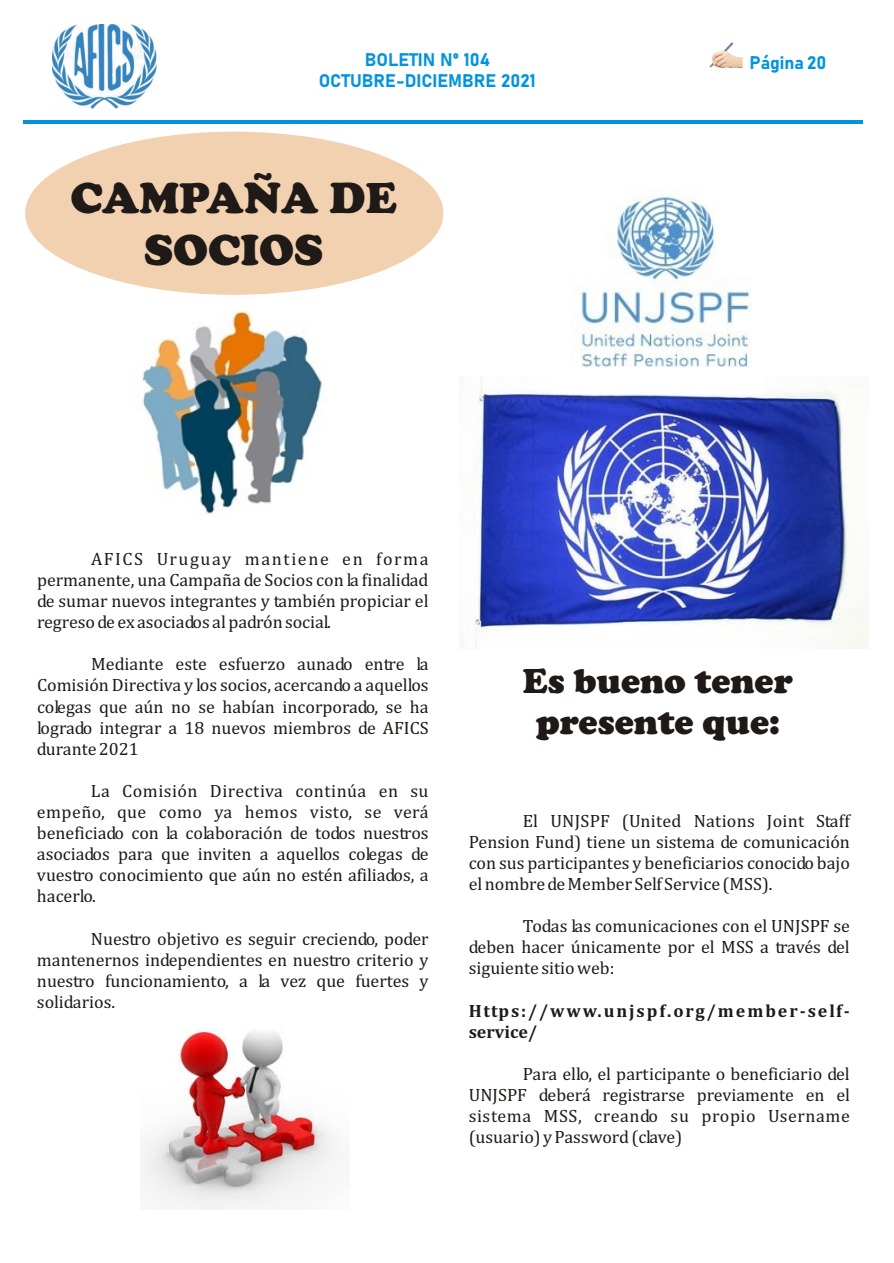
<style>
.page{position:relative;width:894px;height:1263px;background:#fff}
.page>*{position:absolute;margin:0;border:0;box-sizing:border-box;transform-origin:0 0}
.t1{font:900 45px/51.6px "Cooper";color:#1f1a17;text-align:center}
.t2{font:900 36px/41.2px "Cooper";color:#1f1a17;text-align:center}
.t3{font:18px/21.1px "Cambria";color:#1f1a17;text-align:justify}
.t4{font:700 18px/21.1px "Cambria";letter-spacing:.105em;color:#1f1a17}
.t5{font:700 18px "Bahnschrift";color:#0094de}
</style>
<div class="page">
<div style="left:25px;top:132px;width:418px;height:163px;background:#f2d1b0;border-radius:50%"></div>
<img style="left:473px;top:376px;width:395px;height:273px">
<hr style="left:23px;top:120px;width:840px;height:4px;background:#0094de">
<img style="left:709px;top:42px;width:33px;height:25px">
<img style="left:53px;top:24px;width:103px;height:85px">
<img style="left:141px;top:310px;width:181px;height:204px">
<img style="left:553px;top:189px;width:212px;height:205px">
<img style="left:141px;top:1030px;width:193px;height:179px">
<p class="t5" style="left:365px;top:51px;width:127px">BOLETIN Nº 104</p>
<p class="t5" style="left:749px;top:55px;width:78px">Página 20</p>
<p class="t5" style="left:319px;top:73px;width:219px">OCTUBRE-DICIEMBRE 2021</p>
<h1 class="t1" style="left:70px;top:176px;width:328px">CAMPAÑA DE<br>SOCIOS</h1>
<p class="t3" style="left:37px;top:549px;width:393px;text-indent:54px">AFICS Uruguay mantiene en forma permanente, una Campaña de Socios con la finalidad de sumar nuevos integrantes y también propiciar el regreso de ex asociados al padrón social.</p>
<p class="t3" style="left:37px;top:655px;width:393px;text-indent:54px">Mediante este esfuerzo aunado entre la Comisión Directiva y los socios, acercando a aquellos colegas que aún no se habían incorporado, se ha logrado integrar a 18 nuevos miembros de AFICS durante 2021</p>
<p class="t3" style="left:37px;top:781px;width:393px;text-indent:54px">La Comisión Directiva continúa en su empeño, que como ya hemos visto, se verá beneficiado con la colaboración de todos nuestros asociados para que inviten a aquellos colegas de vuestro conocimiento que aún no estén afiliados, a hacerlo.</p>
<p class="t3" style="left:37px;top:929px;width:393px;text-indent:54px">Nuestro objetivo es seguir creciendo, poder mantenernos independientes en nuestro criterio y nuestro funcionamiento, a la vez que fuertes y solidarios.</p>
<h2 class="t2" style="left:523px;top:664px;width:272px">Es bueno tener presente que:</h2>
<p class="t3" style="left:469px;top:811px;width:383px;text-indent:54px">El UNJSPF (United Nations Joint Staff Pension Fund) tiene un sistema de comunicación con sus participantes y beneficiarios conocido bajo el nombre de Member Self Service (MSS).</p>
<p class="t3" style="left:469px;top:917px;width:383px;text-indent:54px">Todas las comunicaciones con el UNJSPF se deben hacer únicamente por el MSS a través del siguiente sitio web:</p>
<p class="t4" style="left:469px;top:1001px;width:383px">Https://www.unjspf.org/member-self&shy;service/</p>
<p class="t3" style="left:469px;top:1064px;width:383px;text-indent:54px">Para ello, el participante o beneficiario del UNJSPF deberá registrarse previamente en el sistema MSS, creando su propio Username (usuario) y Password (clave)</p>
</div>
